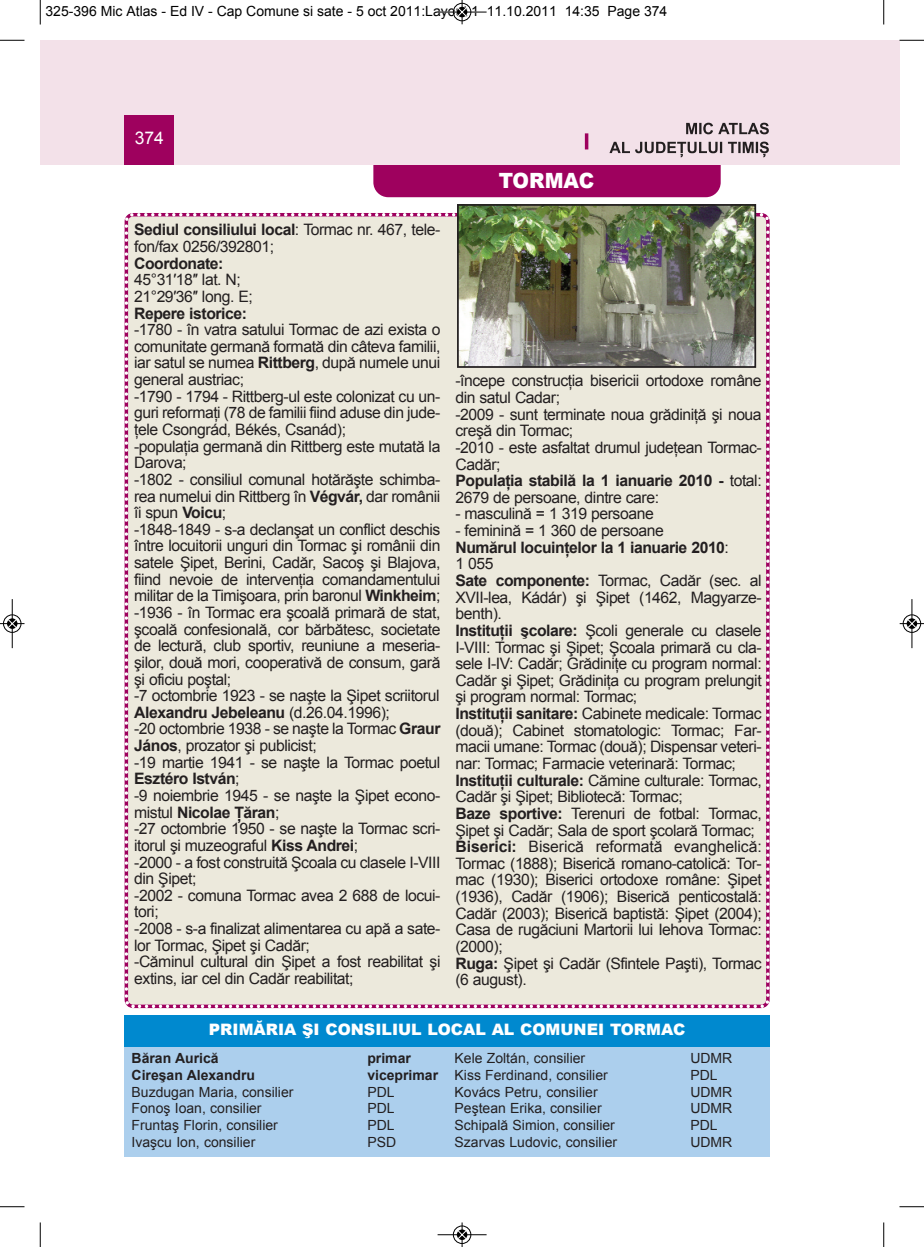
<style>
.page{position:relative;width:924px;height:1247px;background:#fff}
.page>*{position:absolute;margin:0;border:0;box-sizing:border-box;transform-origin:0 0}
.t1{font:900 21px "Arial";color:#fff;scale:.95 1}
.t2{font:17.5px "Arial";color:#fff}
.t3{font:15.75px/16.6px "Arial";letter-spacing:-.03em;color:#231f20}
.t4{font:900 15.75px "Arial";color:#fff}
.t5{font:700 15.75px "Arial";letter-spacing:-.03em;color:#231f20}
.t6{font:14px "Arial";color:#231f20}
.t7{font:14px "Arial";color:#000}
.t8{font:700 14px "Arial";color:#231f20}
.s1{font-weight:700}
</style>
<div class="page">
<div style="left:884px;top:40px;width:15px;height:124px;background:#f3e1e9"></div>
<div style="left:373px;top:134px;width:348px;height:63px;background:#9e015e;border-radius:15px"></div>
<div style="left:40px;top:40px;width:844px;height:124px;background:#f3e1e9"></div>
<div style="left:125px;top:115px;width:49px;height:49px;background:#9e015e"></div>
<hr style="left:585px;top:133px;width:3px;height:16px;background:#9e015e">
<svg style="left:686px;top:123px;width:83px;height:11px"></svg>
<svg style="left:609px;top:142px;width:160px;height:15px"></svg>
<div style="left:124px;top:210px;width:646px;height:799px;background:#ece9dc"></div>
<svg style="left:131px;top:1004px;width:4px;height:3px"></svg>
<div style="left:125px;top:1045px;width:644px;height:111px;background:#accfed"></div>
<div style="left:125px;top:1014px;width:644px;height:31px;background:#0089cf"></div>
<img style="left:460px;top:207px;width:293px;height:158px">
<div style="left:457px;top:204px;width:299px;height:164px;border:2px solid #231f20"></div>
<svg style="left:40px;top:0;width:1px;height:24px"></svg>
<svg style="left:0;top:40px;width:24px;height:1px"></svg>
<svg style="left:883px;top:0;width:1px;height:24px"></svg>
<svg style="left:899px;top:40px;width:25px;height:1px"></svg>
<svg style="left:40px;top:1222px;width:1px;height:24px"></svg>
<svg style="left:0;top:1206px;width:24px;height:1px"></svg>
<svg style="left:883px;top:1222px;width:1px;height:24px"></svg>
<svg style="left:899px;top:1206px;width:25px;height:1px"></svg>
<hr style="left:438px;top:12px;width:48px;height:1px;background:#000">
<div style="left:453px;top:3px;width:18px;height:18px;border:1px solid #000;border-radius:50%"></div>
<svg style="left:458px;top:0;width:8px;height:24px"></svg>
<hr style="left:438px;top:1234px;width:48px;height:1px;background:#000">
<div style="left:453px;top:1225px;width:18px;height:18px;border:1px solid #000;border-radius:50%"></div>
<svg style="left:458px;top:1222px;width:8px;height:24px"></svg>
<div style="left:3px;top:614px;width:19px;height:19px;border:1px solid #fff;border-radius:50%"></div>
<hr style="left:12px;top:599px;width:1px;height:49px;background:#000">
<div style="left:3px;top:614px;width:18px;height:18px;border:1px solid #000;border-radius:50%"></div>
<svg style="left:0;top:619px;width:24px;height:9px"></svg>
<div style="left:902px;top:614px;width:19px;height:19px;border:1px solid #fff;border-radius:50%"></div>
<hr style="left:911px;top:599px;width:1px;height:49px;background:#000">
<div style="left:903px;top:614px;width:18px;height:18px;border:1px solid #000;border-radius:50%"></div>
<svg style="left:900px;top:619px;width:24px;height:9px"></svg>
<p class="t7" style="left:46px;top:3px;width:623px">325-396 Mic Atlas - Ed IV - Cap Comune si sate - 5 oct 2011:Layout 1 11.10.2011 14:35 Page 374</p>
<p class="t2" style="left:135px;top:128px;width:31px">374</p>
<p class="t3" style="left:134px;top:221px;width:308px"><span class="s1">Sediul consiliului local</span>: Tormac nr. 467, tele&shy;fon/fax 0256/392801;</p>
<p class="t5" style="left:134px;top:254px;width:91px">Coordonate:</p>
<p class="t3" style="left:134px;top:271px;width:120px">45°31′18″ lat. N;<br>21°29′36″ long. E;</p>
<p class="t5" style="left:134px;top:304px;width:114px">Repere istorice:</p>
<p class="t3" style="left:134px;top:321px;width:308px">-1780 - în vatra satului Tormac de azi exista o comunitate germană formată din câteva familii, iar satul se numea <span class="s1">Rittberg</span>, după numele unui general austriac;<br>-1790 - 1794 - Rittberg-ul este colonizat cu un&shy;guri reformaţi (78 de familii fiind aduse din jude&shy;ţele Csongrád, Békés, Csanád);<br>-populaţia germană din Rittberg este mutată la Darova;<br>-1802 - consiliul comunal hotărăşte schimba&shy;rea numelui din Rittberg în <span class="s1">Végvár,</span> dar românii îi spun <span class="s1">Voicu</span>;<br>-1848-1849 - s-a declanşat un conflict deschis între locuitorii unguri din Tormac şi românii din satele Şipet, Berini, Cadăr, Sacoş şi Blajova, fiind nevoie de intervenţia comandamentului militar de la Timişoara, prin baronul <span class="s1">Winkheim</span>; -1936 - în Tormac era şcoală primară de stat, şcoală confesională, cor bărbătesc, societate de lectură, club sportiv, reuniune a meseria&shy;şilor, două mori, cooperativă de consum, gară şi oficiu poştal;<br>-7 octombrie 1923 - se naşte la Şipet scriitorul <span class="s1">Alexandru Jebeleanu</span> (d.26.04.1996);<br>-20 octombrie 1938 - se naşte la Tormac <span class="s1">Graur János</span>, prozator şi publicist;<br>-19 martie 1941 - se naşte la Tormac poetul <span class="s1">Esztéro István</span>;<br>-9 noiembrie 1945 - se naşte la Şipet econo&shy;mistul <span class="s1">Nicolae Ţăran</span>;<br>-27 octombrie 1950 - se naşte la Tormac scri&shy;itorul şi muzeograful <span class="s1">Kiss Andrei</span>;<br>-2000 - a fost construită Şcoala cu clasele I-VIII din Şipet;<br>-2002 - comuna Tormac avea 2 688 de locui&shy;tori;<br>-2008 - s-a finalizat alimentarea cu apă a sate&shy;lor Tormac, Şipet şi Cadăr;<br>-Căminul cultural din Şipet a fost reabilitat şi extins, iar cel din Cadăr reabilitat;</p>
<h1 class="t1" style="left:499px;top:165px;width:102px">TORMAC</h1>
<p class="t3" style="left:455px;top:372px;width:308px">-începe construcţia bisericii ortodoxe române din satul Cadar;<br>-2009 - sunt terminate noua grădiniţă şi noua creşă din Tormac;<br>-2010 - este asfaltat drumul judeţean Tormac-<br>Cadăr;<br><span class="s1">Populaţia stabilă la 1 ianuarie 2010 -</span> total:<br>2679 de persoane, dintre care:</p>
<p class="t3" style="left:455px;top:505px;width:200px">- masculină = 1 319 persoane</p>
<p class="t3" style="left:455px;top:522px;width:308px">- feminină = 1 360 de persoane<br><span class="s1">Numărul locuinţelor la 1 ianuarie 2010</span>:<br>1 055<br><span class="s1">Sate componente:</span> Tormac, Cadăr (sec. al XVII-lea, Kádár) şi Şipet (1462, Magyarze&shy;benth).<br><span class="s1">Instituţii şcolare:</span> Şcoli generale cu clasele I-VIII: Tormac şi Şipet; Şcoala primară cu cla&shy;sele I-IV: Cadăr; Grădiniţe cu program normal:<br>Cadăr şi Şipet; Grădiniţa cu program prelungit şi program normal: Tormac;<br><span class="s1">Instituţii sanitare:</span> Cabinete medicale: Tormac (două); Cabinet stomatologic: Tormac; Far&shy;macii umane: Tormac (două); Dispensar veteri&shy;nar: Tormac; Farmacie veterinară: Tormac; <span class="s1">Instituţii culturale:</span> Cămine culturale: Tormac, Cadăr şi Şipet; Bibliotecă: Tormac;<br><span class="s1">Baze sportive:</span> Terenuri de fotbal: Tormac, Şipet şi Cadăr; Sala de sport şcolară Tormac; <span class="s1">Biserici:</span> Biserică reformată evanghelică:<br>Tormac (1888); Biserică romano-catolică: Tor&shy;mac (1930); Biserici ortodoxe române: Şipet (1936), Cadăr (1906); Biserică penticostală:<br>Cadăr (2003); Biserică baptistă: Şipet (2004); Casa de rugăciuni Martorii lui Iehova Tormac: (2000);<br><span class="s1">Ruga:</span> Şipet şi Cadăr (Sfintele Paşti), Tormac (6 august).</p>
<p class="t4" style="left:209px;top:1017px;width:478px">PRIMĂRIA ŞI CONSILIUL LOCAL AL COMUNEI TORMAC</p>
<p class="t8" style="left:132px;top:1050px;width:89px">Băran Aurică</p>
<p class="t8" style="left:367px;top:1050px;width:45px">primar</p>
<p class="t8" style="left:132px;top:1066px;width:125px">Cireşan Alexandru</p>
<p class="t8" style="left:367px;top:1066px;width:72px">viceprimar</p>
<p class="t6" style="left:132px;top:1083px;width:163px">Buzdugan Maria, consilier</p>
<p class="t6" style="left:367px;top:1083px;width:29px">PDL</p>
<p class="t6" style="left:132px;top:1100px;width:131px">Fonoş Ioan, consilier</p>
<p class="t6" style="left:367px;top:1100px;width:29px">PDL</p>
<p class="t6" style="left:132px;top:1117px;width:148px">Fruntaş Florin, consilier</p>
<p class="t6" style="left:367px;top:1117px;width:29px">PDL</p>
<p class="t6" style="left:132px;top:1134px;width:125px">Ivaşcu Ion, consilier</p>
<p class="t6" style="left:367px;top:1134px;width:30px">PSD</p>
<p class="t6" style="left:454px;top:1050px;width:132px">Kele Zoltán, consilier</p>
<p class="t6" style="left:690px;top:1050px;width:43px">UDMR</p>
<p class="t6" style="left:454px;top:1066px;width:155px">Kiss Ferdinand, consilier</p>
<p class="t6" style="left:690px;top:1066px;width:29px">PDL</p>
<p class="t6" style="left:454px;top:1083px;width:145px">Kovács Petru, consilier</p>
<p class="t6" style="left:690px;top:1083px;width:43px">UDMR</p>
<p class="t6" style="left:454px;top:1100px;width:149px">Peştean Erika, consilier</p>
<p class="t6" style="left:690px;top:1100px;width:43px">UDMR</p>
<p class="t6" style="left:454px;top:1117px;width:162px">Schipală Simion, consilier</p>
<p class="t6" style="left:690px;top:1117px;width:29px">PDL</p>
<p class="t6" style="left:454px;top:1134px;width:164px">Szarvas Ludovic, consilier</p>
<p class="t6" style="left:690px;top:1134px;width:43px">UDMR</p>
</div>
